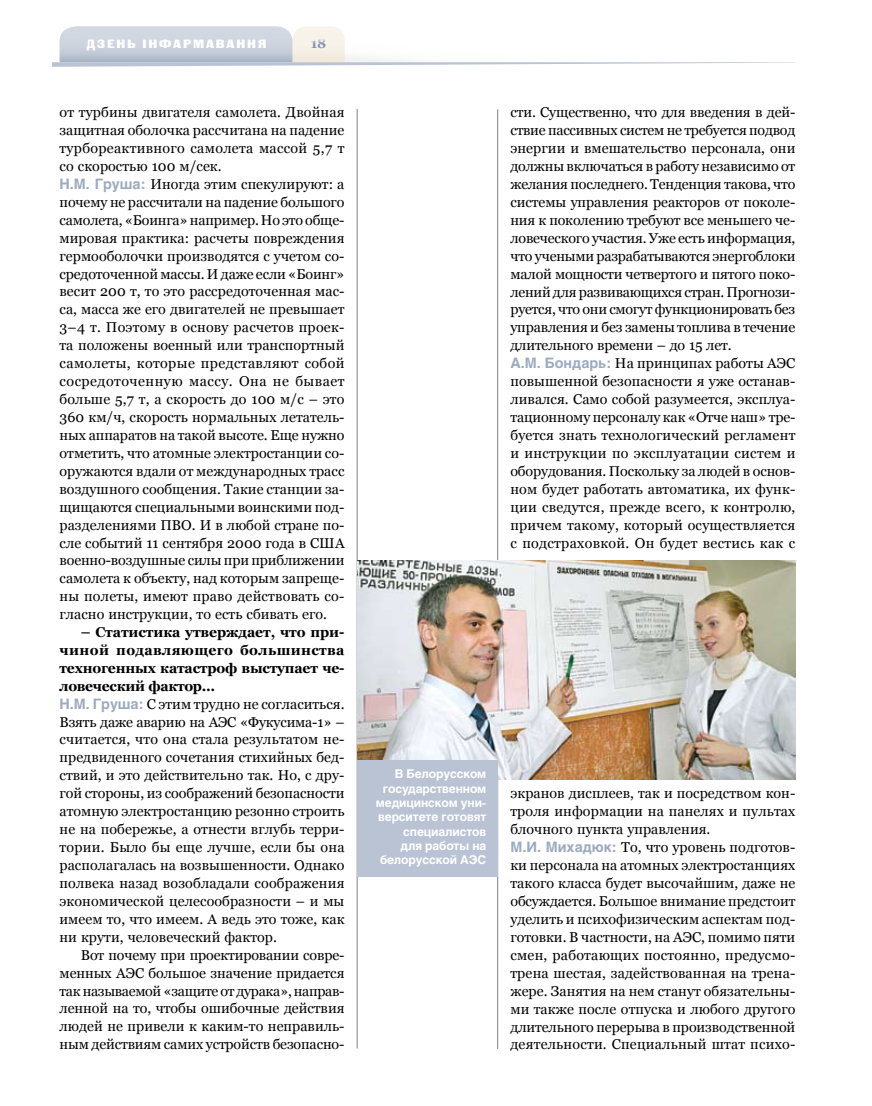
<style>
.page{position:relative;width:872px;height:1106px;background:#fff}
.page>*{position:absolute;margin:0;border:0;box-sizing:border-box;transform-origin:0 0}
.t1{font:14.25px/18px "Georgia";letter-spacing:.005em;color:#000}
.t2{font:700 13.5px "Georgia";color:#8095af}
.t3{font:700 12px/14.4px "Helios";letter-spacing:-.01em;color:#fff;text-align:right}
.t4{font:12px "Black Grotesk C";letter-spacing:.15em;color:#fff}
.s1{font-family:"Helios";font-weight:700;color:#9baac0}
.s2{font-weight:700}
</style>
<div class="page">
<hr style="left:357px;top:109px;width:1px;height:939px;background:#818084">
<hr style="left:497px;top:109px;width:1px;height:939px;background:#818084">
<svg style="left:52px;top:26px;width:743px;height:41px"></svg>
<img style="left:357px;top:560px;width:438px;height:220px">
<div style="left:357px;top:760px;width:140px;height:117px;background:#b9c3d3"></div>
<p class="t4" style="left:87px;top:36px;width:181px">дзень інфармавання</p>
<p class="t2" style="left:310px;top:35px;width:17px">18</p>
<p class="t1" style="left:60px;top:103px;width:286px">от турбины двигателя самолета. Двойная защитная оболочка рассчитана на падение турбореактивного самолета массой 5,7 т со скоростью 100 м/сек.<br><span class="s1">Н.М. Груша:</span> Иногда этим спекулируют: а почему не рассчитали на падение большого самолета, «Боинга» например. Но это обще&shy;мировая практика: расчеты повреждения гермооболочки производятся с учетом со&shy;средоточенной массы. И даже если «Боинг» весит 200 т, то это рассредоточенная мас&shy;са, масса же его двигателей не превышает 3–4 т. Поэтому в основу расчетов проек&shy;та положены военный или транспортный самолеты, которые представляют собой сосредоточенную массу. Она не бывает больше 5,7 т, а скорость до 100 м/с – это 360 км/ч, скорость нормальных летатель&shy;ных аппаратов на такой высоте. Еще нужно отметить, что атомные электростанции со&shy;оружаются вдали от международных трасс воздушного сообщения. Такие станции за&shy;щищаются специальными воинскими под&shy;разделениями ПВО. И в любой стране по&shy;сле событий 11 сентября 2000 года в США военно-воздушные силы при приближении самолета к объекту, над которым запреще&shy;ны полеты, имеют право действовать со&shy;гласно инструкции, то есть сбивать его.</p>
<p class="t1" style="left:60px;top:623px;width:286px;text-indent:21px"><span class="s2">– Статистика утверждает, что при&shy;чиной подавляющего большинства техногенных катастроф выступает че&shy;ловеческий фактор…<br></span><span class="s1">Н.М. Груша:</span> С этим трудно не согласиться.<br>Взять даже аварию на АЭС «Фукусима-1» – считается, что она стала результатом не&shy;предвиденного сочетания стихийных бед&shy;ствий, и это действительно так. Но, с дру&shy;гой стороны, из соображений безопасности атомную электростанцию резонно строить не на побережье, а отнести вглубь терри&shy;тории. Было бы еще лучше, если бы она располагалась на возвышенности. Однако полвека назад возобладали соображения экономической целесообразности – и мы имеем то, что имеем. А ведь это тоже, как ни крути, человеческий фактор.</p>
<p class="t1" style="left:60px;top:945px;width:286px;text-align:justify;text-indent:21px">Вот почему при проектировании совре&shy;менных АЭС большое значение придается так называемой «защите от дурака», направ&shy;ленной на то, чтобы ошибочные действия людей не привели к каким-то неправиль&shy;ным действиям самих устройств безопасно-</p>
<p class="t1" style="left:510px;top:103px;width:286px">сти. Существенно, что для введения в дей&shy;ствие пассивных систем не требуется подвод энергии и вмешательство персонала, они должны включаться в работу независимо от желания последнего. Тенденция такова, что системы управления реакторов от поколе&shy;ния к поколению требуют все меньшего че&shy;ловеческого участия. Уже есть информация, что учеными разрабатываются энергоблоки малой мощности четвертого и пятого поко&shy;лений для развивающихся стран. Прогнози&shy;руется, что они смогут функционировать без управления и без замены топлива в течение длительного времени – до 15 лет.<br><span class="s1">А.М. Бондарь:</span> На принципах работы АЭС повышенной безопасности я уже останав&shy;ливался. Само собой разумеется, эксплуа&shy;тационному персоналу как «Отче наш» тре&shy;буется знать технологический регламент и инструкции по эксплуатации систем и оборудования. Поскольку за людей в основ&shy;ном будет работать автоматика, их функ&shy;ции сведутся, прежде всего, к контролю, причем такому, который осуществляется с подстраховкой. Он будет вестись как с</p>
<p class="t3" style="left:376px;top:766px;width:112px">В Белорусском государственном медицинском уни&shy;верситете готовят специалистов<br>для работы на белорусской АЭС</p>
<p class="t1" style="left:510px;top:784px;width:286px">экранов дисплеев, так и посредством кон&shy;троля информации на панелях и пультах блочного пункта управления.<br><span class="s1">М.И. Михадюк:</span> То, что уровень подготов&shy;ки персонала на атомных электростанциях такого класса будет высочайшим, даже не обсуждается. Большое внимание предстоит уделить и психофизическим аспектам под&shy;готовки. В частности, на АЭС, помимо пяти смен, работающих постоянно, предусмо&shy;трена шестая, задействованная на трена&shy;жере. Занятия на нем станут обязательны&shy;ми также после отпуска и любого другого длительного перерыва в производственной деятельности. Специальный штат психо-</p>
</div>
